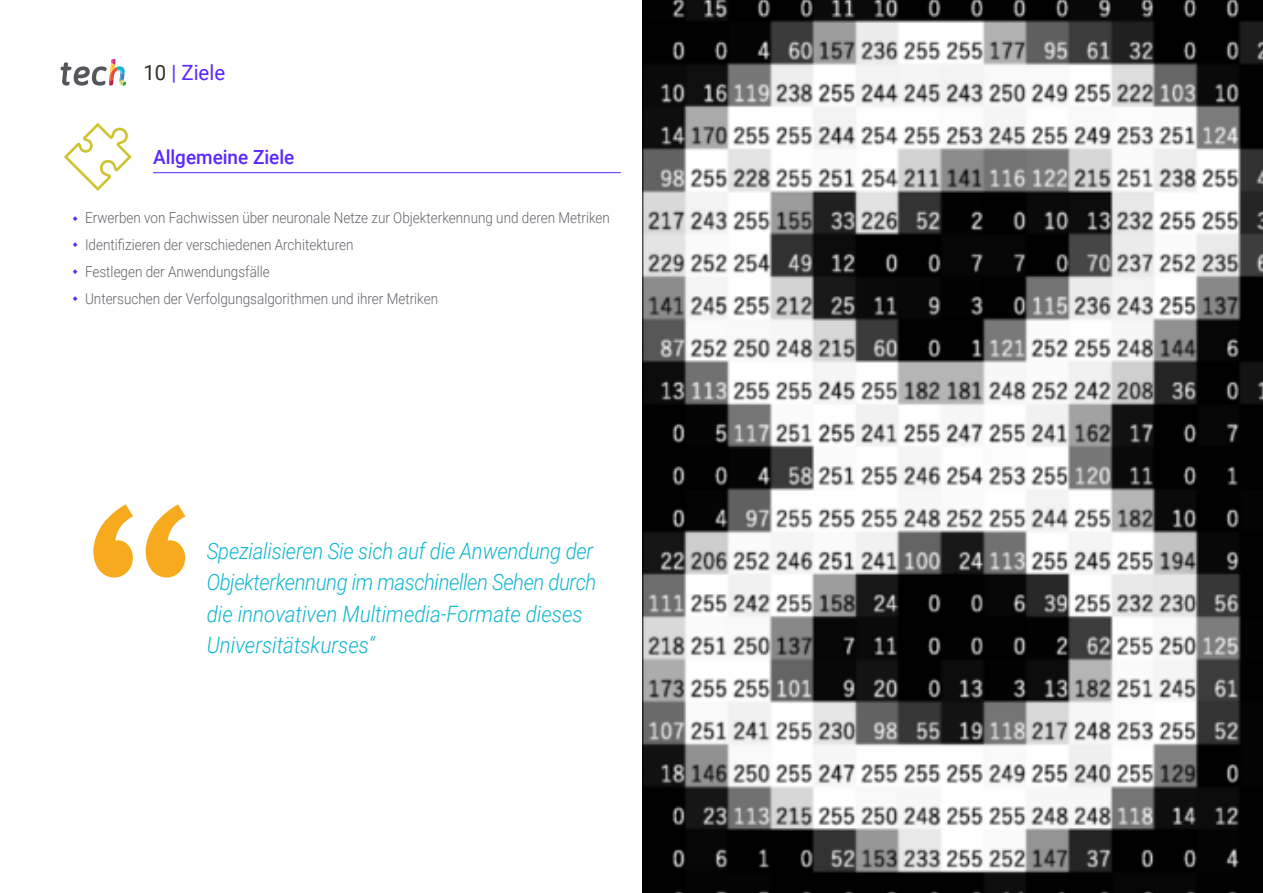
<style>
.page{position:relative;width:1263px;height:893px;background:#fff}
.page>*{position:absolute;margin:0;border:0;box-sizing:border-box;transform-origin:0 0}
.t1{font:italic 300 22.5px/31.5px "Roboto";letter-spacing:-.01em;color:#0fb6cf;scale:.9 1}
.t2{font:21px "Roboto";color:#5927ff}
.t3{font:500 19.5px "Roboto";color:#5927ff}
.t4{font:300 15px/26.7px "Roboto";color:#61646a;scale:.9 1}
.s1{color:#312e20}
</style>
<div class="page">
<hr style="left:153px;top:172px;width:468px;height:1px;background:#5927ff">
<svg style="left:64px;top:123px;width:68px;height:68px"></svg>
<img style="left:642px;top:0;width:621px;height:893px">
<svg style="left:93px;top:504px;width:92px;height:73px"></svg>
<svg style="left:61px;top:59px;width:65px;height:27px"></svg>
<h2 class="t2" style="left:144px;top:57px;width:83px"><span class="s1">10</span> | Ziele</h2>
<h3 class="t3" style="left:153px;top:144px;width:143px">Allgemeine Ziele</h3>
<p class="t4" style="left:85px;top:204px;width:585px">Erwerben von Fachwissen über neuronale Netze zur Objekterkennung und deren Metriken Identifizieren der verschiedenen Architekturen<br>Festlegen der Anwendungsfälle<br>Untersuchen der Verfolgungsalgorithmen und ihrer Metriken</p>
<h1 class="t1" style="left:207px;top:534px;width:434px">Spezialisieren Sie sich auf die Anwendung der Objekterkennung im maschinellen Sehen durch die innovativen Multimedia-Formate dieses Universitätskurses“</h1>
</div>
